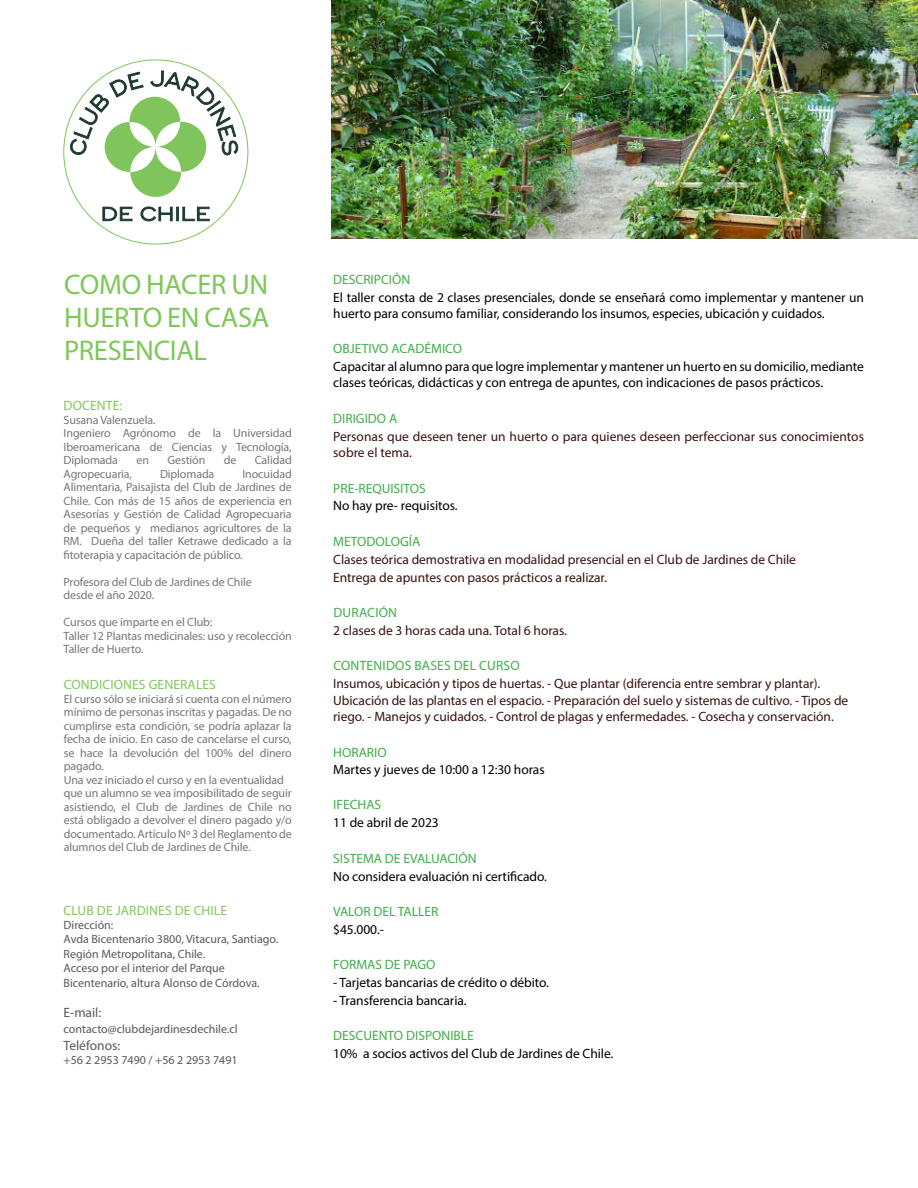
<style>
.page{position:relative;width:918px;height:1188px;background:#fff}
.page>*{position:absolute;margin:0;border:0;box-sizing:border-box;transform-origin:0 0}
.t1{font:28.5px/33px "Myriad Pro";letter-spacing:-.01em;color:#80c759;text-align:justify}
.t2{font:13.5px/16.5px "Myriad Pro";letter-spacing:-.005em;color:#000}
.t3{font:13.5px/16.5px "Myriad Pro";letter-spacing:-.005em;color:#3a1212}
.t4{font:13.5px "Myriad Pro";color:#41ad49}
.t5{font:13.5px "Myriad Pro";letter-spacing:.01em;color:#80c759}
.t6{font:13.5px "Myriad Pro";color:#58595b}
.t7{font:12px/13.5px "Myriad Pro";letter-spacing:-.01em;color:#757779}
.t8{font:12px/14.4px "Myriad Pro";color:#58595b}
</style>
<div class="page">
<img style="left:332px;top:0;width:586px;height:239px">
<svg style="left:70px;top:71px;width:168px;height:126px"></svg>
<svg style="left:103px;top:207px;width:29px;height:14px"></svg>
<svg style="left:141px;top:207px;width:68px;height:14px"></svg>
<h1 class="t1" style="left:64px;top:268px;width:207px">COMO HACER UN HUERTO EN CASA PRESENCIAL</h1>
<p class="t4" style="left:333px;top:271px;width:79px">DESCRIPCIÓN</p>
<p class="t2" style="left:333px;top:289px;width:532px">El taller consta de 2 clases presenciales, donde se enseñará como implementar y mantener un huerto para consumo familiar, considerando los insumos, especies, ubicación y cuidados.</p>
<p class="t4" style="left:333px;top:340px;width:130px">OBJETIVO ACADÉMICO</p>
<p class="t2" style="left:333px;top:358px;width:532px">Capacitar al alumno para que logre implementar y mantener un huerto en su domicilio, mediante clases teóricas, didácticas y con entrega de apuntes, con indicaciones de pasos prácticos.</p>
<p class="t4" style="left:333px;top:410px;width:66px">DIRIGIDO A</p>
<p class="t3" style="left:333px;top:428px;width:532px">Personas que deseen tener un huerto o para quienes deseen perfeccionar sus conocimientos sobre el tema.</p>
<p class="t4" style="left:333px;top:480px;width:94px">PRE-REQUISITOS</p>
<p class="t2" style="left:333px;top:497px;width:126px">No hay pre- requisitos.</p>
<p class="t4" style="left:333px;top:533px;width:89px">METODOLOGÍA</p>
<p class="t3" style="left:333px;top:550px;width:464px;line-height:17.9px">Clases teórica demostrativa en modalidad presencial en el Club de Jardines de Chile<br>Entrega de apuntes con pasos prácticos a realizar.</p>
<p class="t4" style="left:333px;top:604px;width:65px">DURACIÓN</p>
<p class="t3" style="left:333px;top:622px;width:235px">2 clases de 3 horas cada una. Total 6 horas.</p>
<p class="t4" style="left:333px;top:658px;width:188px">CONTENIDOS BASES DEL CURSO</p>
<p class="t3" style="left:333px;top:675px;width:517px">Insumos, ubicación y tipos de huertas. - Que plantar (diferencia entre sembrar y plantar).<br>Ubicación de las plantas en el espacio. - Preparación del suelo y sistemas de cultivo. - Tipos de riego. - Manejos y cuidados. - Control de plagas y enfermedades. - Cosecha y conservación.</p>
<p class="t4" style="left:333px;top:744px;width:55px">HORARIO</p>
<p class="t2" style="left:333px;top:761px;width:213px">Martes y jueves de 10:00 a 12:30 horas</p>
<p class="t4" style="left:333px;top:797px;width:49px">IFECHAS</p>
<p class="t2" style="left:333px;top:814px;width:107px">11 de abril de 2023</p>
<p class="t4" style="left:333px;top:850px;width:145px">SISTEMA DE EVALUACIÓN</p>
<p class="t2" style="left:333px;top:868px;width:215px">No considera evaluación ni certificado.</p>
<p class="t4" style="left:333px;top:903px;width:107px">VALOR DEL TALLER</p>
<p class="t2" style="left:333px;top:921px;width:52px">$45.000.-</p>
<p class="t4" style="left:333px;top:956px;width:104px">FORMAS DE PAGO</p>
<p class="t2" style="left:333px;top:974px;width:217px">- Tarjetas bancarias de crédito o débito.</p>
<p class="t2" style="left:333px;top:992px;width:135px">- Transferencia bancaria.</p>
<p class="t4" style="left:333px;top:1027px;width:142px">DESCUENTO DISPONIBLE</p>
<p class="t2" style="left:333px;top:1045px;width:282px">10% a socios activos del Club de Jardines de Chile.</p>
<p class="t5" style="left:64px;top:397px;width:60px">DOCENTE:</p>
<p class="t7" style="left:64px;top:413px;width:230px">Susana Valenzuela.<br>Ingeniero Agrónomo de la Universidad<br>Iberoamericana de Ciencias y Tecnología,<br>Diplomada</p>
<p class="t7" style="left:136px;top:453px;width:14px">en</p>
<p class="t7" style="left:167px;top:453px;width:39px">Gestión</p>
<p class="t7" style="left:224px;top:453px;width:14px">de</p>
<p class="t7" style="left:255px;top:453px;width:38px">Calidad</p>
<p class="t7" style="left:64px;top:467px;width:230px;text-align:justify;text-indent:179px">Inocuidad Alimentaria, Paisajista del Club de Jardines de Chile. Con más de 15 años de experiencia en Asesorías y Gestión de Calidad Agropecuaria de pequeños y medianos agricultores de la RM. Dueña del taller Ketrawe dedicado a la fitoterapia y capacitación de público.</p>
<p class="t7" style="left:64px;top:575px;width:190px">Profesora del Club de Jardines de Chile desde el año 2020.</p>
<p class="t7" style="left:64px;top:615px;width:230px">Cursos que imparte en el Club:<br>Taller 12 Plantas medicinales: uso y recolección<br>Taller de Huerto.</p>
<p class="t5" style="left:64px;top:676px;width:154px">CONDICIONES GENERALES</p>
<p class="t7" style="left:64px;top:692px;width:230px">El curso sólo se iniciará si cuenta con el número mínimo de personas inscritas y pagadas. De no cumplirse esta condición, se podría aplazar la fecha de inicio. En caso de cancelarse el curso, se hace la devolución del 100% del dinero pagado.<br>Una vez iniciado el curso y en la eventualidad que un alumno se vea imposibilitado de seguir asistiendo, el Club de Jardines de Chile no está obligado a devolver el dinero pagado y/o documentado. Artículo Nº 3 del Reglamento de alumnos del Club de Jardines de Chile.</p>
<p class="t7" style="left:64px;top:467px;width:70px">Agropecuaria,</p>
<p class="t7" style="left:160px;top:467px;width:56px">Diplomada</p>
<p class="t5" style="left:64px;top:902px;width:165px">CLUB DE JARDINES DE CHILE</p>
<p class="t8" style="left:64px;top:918px;width:216px">Dirección:<br>Avda Bicentenario 3800, Vitacura, Santiago.<br>Región Metropolitana, Chile.<br>Acceso por el interior del Parque<br>Bicentenario, altura Alonso de Córdova.</p>
<p class="t6" style="left:64px;top:1004px;width:39px">E-mail:</p>
<p class="t8" style="left:64px;top:1022px;width:176px">contacto@clubdejardinesdechile.cl</p>
<p class="t6" style="left:64px;top:1037px;width:58px">Teléfonos:</p>
<p class="t8" style="left:64px;top:1053px;width:176px">+56 2 2953 7490 / +56 2 2953 7491</p>
</div>
